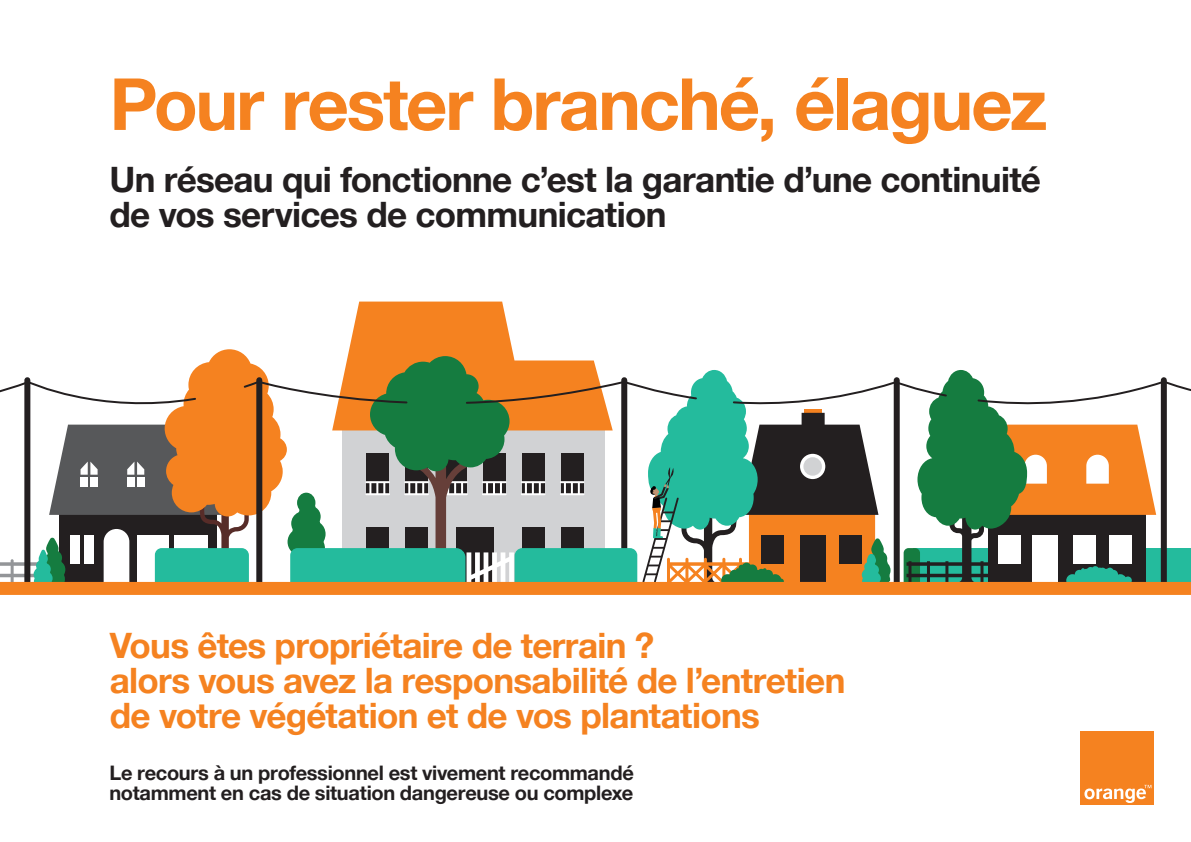
<style>
.page{position:relative;width:1191px;height:842px;background:#fff}
.page>*{position:absolute;margin:0;border:0;box-sizing:border-box;transform-origin:0 0}
.t1{font:700 72px "Helvetica Neue";letter-spacing:-.03em;color:#f58220}
.t2{font:700 35px/35px "Helvetica Neue";letter-spacing:-.02em;color:#f58220}
.t3{font:700 35px/35px "Helvetica Neue";letter-spacing:-.02em;color:#231f20}
.t4{font:700 20px/20px "Helvetica Neue";letter-spacing:-.015em;color:#231f20}
</style>
<div class="page">
<div style="left:1080px;top:731px;width:74px;height:74px;background:#f58220"></div>
<svg style="left:1084px;top:785px;width:67px;height:18px"></svg>
<div style="left:0;top:582px;width:1191px;height:13px;background:#f58220"></div>
<svg style="left:0;top:302px;width:1191px;height:280px"></svg>
<div style="left:90px;top:477px;width:8px;height:10px;background:#fff"></div>
<h1 class="t1" style="left:109px;top:60px;width:939px">Pour rester branché, élaguez</h1>
<p class="t3" style="left:109px;top:162px;width:933px">Un réseau qui fonctionne c’est la garantie d’une continuité de vos services de communication</p>
<p class="t2" style="left:110px;top:628px;width:737px">Vous êtes propriétaire de terrain ?<br>alors vous avez la responsabilité de l’entretien de votre végétation et de vos plantations</p>
<p class="t4" style="left:109px;top:762px;width:526px">Le recours à un professionnel est vivement recommandé notamment en cas de situation dangereuse ou complexe</p>
</div>
